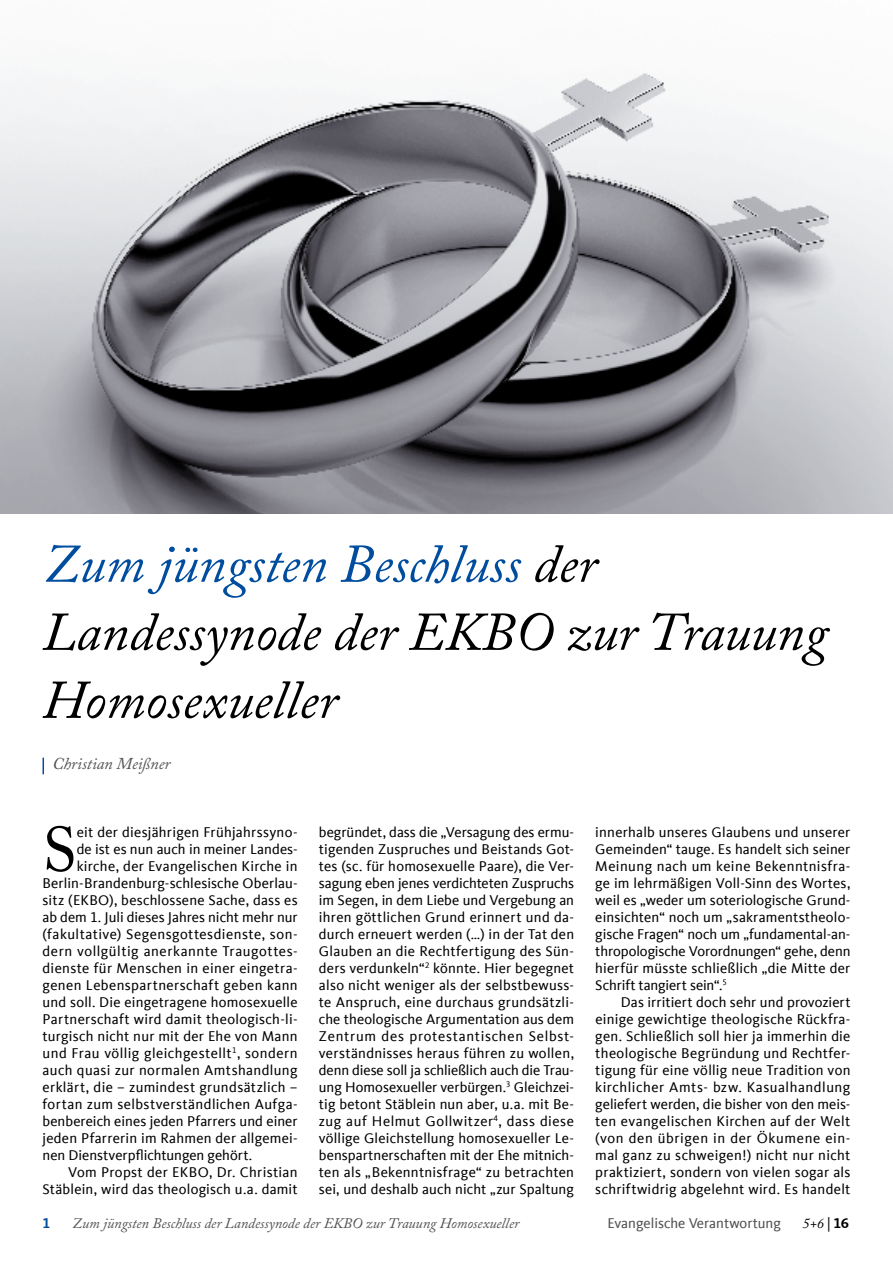
<style>
.page{position:relative;width:893px;height:1263px;background:#fff}
.page>*{position:absolute;margin:0;border:0;box-sizing:border-box;transform-origin:0 0}
.t1{font:62.4px "Adobe Caslon Pro";color:#000}
.t2{font:italic 54px/68.1px "Adobe Caslon Pro";color:#000}
.t3{font:italic 16.5px "Adobe Caslon Pro";color:#504f53}
.t4{font:14.55px/17px "CDU Kievit Tab";letter-spacing:.02em;color:#000;text-align:justify}
.t5{font:14.55px "CDU Kievit Tab";color:#000}
.t6{font:italic 14.55px "Adobe Caslon Pro";color:#504f53}
.t7{font:14.55px "CDU Kievit Tab";color:#504f53}
.t8{font:italic 14.55px "Adobe Caslon Pro";color:#000}
.t9{font:700 14.55px "CDU Kievit Tab";color:#004d9f}
.s1{color:#004d9f}
.s2{font-family:"CDU Kievit Tab";font-style:normal}
.s3{font-family:"CDU Kievit Tab";font-weight:700;font-style:normal}
</style>
<div class="page">
<img style="left:0;top:73px;width:893px;height:441px">
<svg style="left:43px;top:758px;width:1px;height:16px"></svg>
<h2 class="t2" style="left:43px;top:529px;width:787px"><span class="s1">Zum jüngsten Beschluss</span> der<br>Landessynode der EKBO zur Trauung<br>Homosexueller</h2>
<p class="t3" style="left:53px;top:753px;width:119px">Christian Meißner</p>
<h1 class="t1" style="left:43px;top:813px;width:36px">S</h1>
<p class="t4" style="left:77px;top:824px;width:222px">eit der diesjährigen Frühjahrssyno-</p>
<p class="t4" style="left:77px;top:841px;width:222px">de ist es nun auch in meiner Landes-</p>
<p class="t4" style="left:77px;top:858px;width:222px">kirche, der Evangelischen Kirche in</p>
<p class="t4" style="left:43px;top:875px;width:257px">Berlin-Brandenburg-schlesische Oberlau-</p>
<p class="t4" style="left:43px;top:892px;width:257px">sitz (EKBO), beschlossene Sache, dass es</p>
<p class="t5" style="left:43px;top:909px;width:257px">ab dem 1. Juli dieses Jahres nicht mehr nur</p>
<p class="t4" style="left:43px;top:926px;width:257px">(fakultative) Segensgottesdienste, son-</p>
<p class="t4" style="left:43px;top:943px;width:257px">dern vollgültig anerkannte Traugottes-</p>
<p class="t4" style="left:43px;top:960px;width:257px">dienste für Menschen in einer eingetra-</p>
<p class="t4" style="left:43px;top:977px;width:257px">genen Lebenspartnerschaft geben kann</p>
<p class="t4" style="left:43px;top:994px;width:257px">und soll. Die eingetragene homosexuelle</p>
<p class="t4" style="left:43px;top:1011px;width:257px">Partnerschaft wird damit theologisch-li-</p>
<p class="t4" style="left:43px;top:1028px;width:257px">turgisch nicht nur mit der Ehe von Mann</p>
<p class="t4" style="left:43px;top:1045px;width:257px">und Frau völlig gleichgestellt<sup>1</sup>, sondern</p>
<p class="t4" style="left:43px;top:1062px;width:257px">auch quasi zur normalen Amtshandlung</p>
<p class="t4" style="left:43px;top:1079px;width:257px">erklärt, die – zumindest grundsätzlich –</p>
<p class="t4" style="left:43px;top:1096px;width:257px">fortan zum selbstverständlichen Aufga-</p>
<p class="t4" style="left:43px;top:1113px;width:257px">benbereich eines jeden Pfarrers und einer</p>
<p class="t4" style="left:43px;top:1130px;width:257px">jeden Pfarrerin im Rahmen der allgemei-</p>
<p class="t5" style="left:43px;top:1147px;width:211px">nen Dienstverpflichtungen gehört.</p>
<p class="t4" style="left:68px;top:1164px;width:231px">Vom Propst der EKBO, Dr. Christian</p>
<p class="t4" style="left:43px;top:1181px;width:257px">Stäblein, wird das theologisch u.a. damit</p>
<p class="t4" style="left:319px;top:824px;width:257px">begründet, dass die „Versagung des ermu&shy;tigenden Zuspruches und Beistands Got&shy;tes (sc. für homosexuelle Paare), die Ver&shy;sagung eben jenes verdichteten Zuspruchs im Segen, in dem Liebe und Vergebung an ihren göttlichen Grund erinnert und da&shy;durch erneuert werden (…) in der Tat den Glauben an die Rechtfertigung des Sün&shy;ders verdunkeln“<sup>2</sup> könnte. Hier begegnet also nicht weniger als der selbstbewuss&shy;te Anspruch, eine durchaus grundsätzli&shy;che theologische Argumentation aus dem Zentrum des protestantischen Selbst&shy;verständnisses heraus führen zu wollen, denn diese soll ja schließlich auch die Trau&shy;ung Homosexueller verbürgen.<sup>3</sup> Gleichzei&shy;tig betont Stäblein nun aber, u.a. mit Be&shy;zug auf Helmut Gollwitzer<sup>4</sup>, dass diese völlige Gleichstellung homosexueller Le&shy;benspartnerschaften mit der Ehe mitnich&shy;ten als „Bekenntnisfrage“ zu betrachten sei, und deshalb auch nicht „zur Spaltung</p>
<p class="t4" style="left:595px;top:824px;width:257px">innerhalb unseres Glaubens und unserer Gemeinden“ tauge. Es handelt sich seiner Meinung nach um keine Bekenntnisfra&shy;ge im lehrmäßigen Voll-Sinn des Wortes, weil es „weder um soteriologische Grund&shy;einsichten“ noch um „sakramentstheolo&shy;gische Fragen“ noch um „fundamental-an&shy;thropologische Vorordnungen“ gehe, denn hierfür müsste schließlich „die Mitte der Schrift tangiert sein“.<sup>5</sup></p>
<p class="t4" style="left:595px;top:994px;width:257px;text-indent:26px">Das irritiert doch sehr und provoziert einige gewichtige theologische Rückfra&shy;gen. Schließlich soll hier ja immerhin die theologische Begründung und Rechtfer&shy;tigung für eine völlig neue Tradition von kirchlicher Amts- bzw. Kasualhandlung geliefert werden, die bisher von den meis&shy;ten evangelischen Kirchen auf der Welt (von den übrigen in der Ökumene ein&shy;mal ganz zu schweigen!) nicht nur nicht praktiziert, sondern von vielen sogar als schriftwidrig abgelehnt wird. Es handelt</p>
<p class="t9" style="left:43px;top:1215px;width:9px">1</p>
<p class="t6" style="left:72px;top:1214px;width:449px">Zum jüngsten Beschluss der Landessynode der EKBO zur Trauung Homosexueller</p>
<p class="t7" style="left:607px;top:1215px;width:175px">Evangelische Verantwortung</p>
<p class="t8" style="left:802px;top:1214px;width:48px">5+6 <span class="s2">|</span> <span class="s3">16</span></p>
</div>
